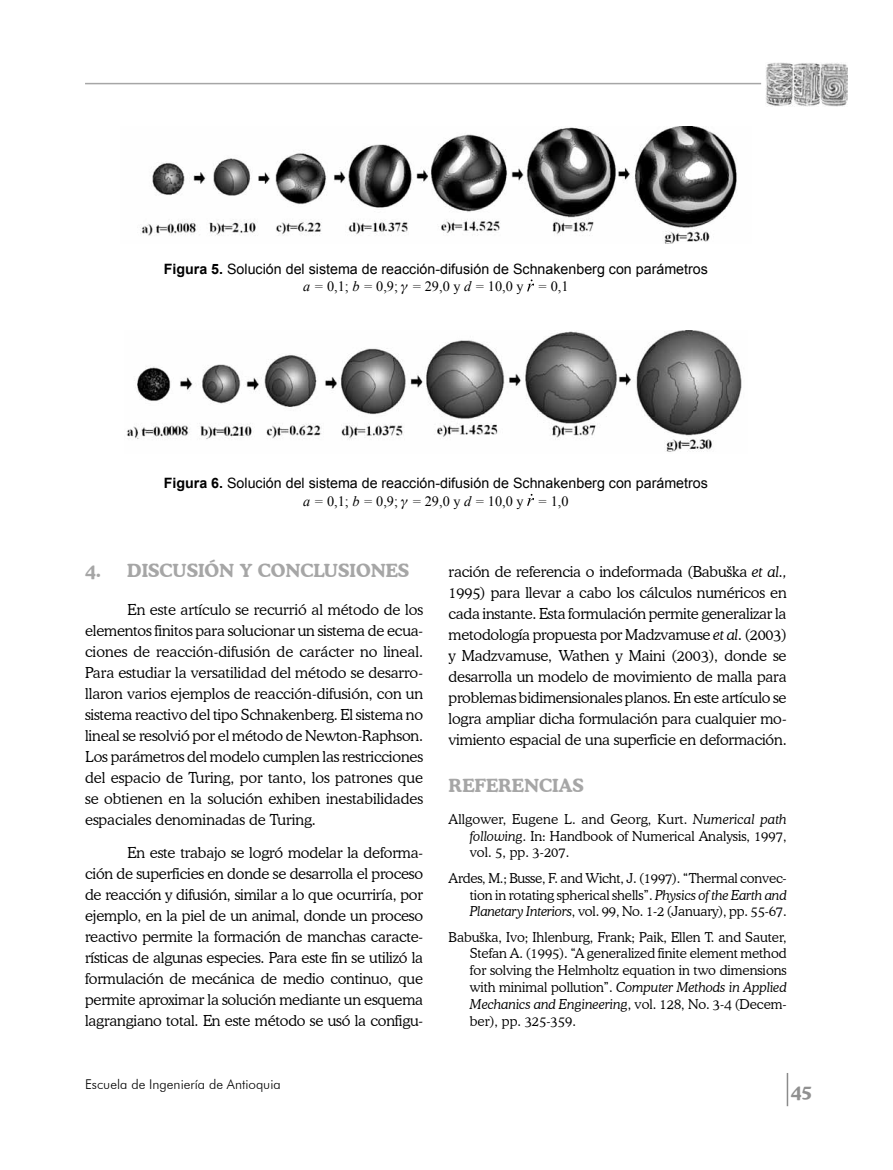
<style>
.page{position:relative;width:893px;height:1170px;background:#fff}
.page>*{position:absolute;margin:0;border:0;box-sizing:border-box;transform-origin:0 0}
.t1{font:700 18px "Cooper BT";color:#a6a6a6}
.t2{font:700 18px "Cooper BT";color:#909090}
.t3{font:300 15px/21px "Cooper BT";letter-spacing:-.01em;color:#000;text-align:justify}
.t4{font:14.25px "Arial";color:#000}
.t5{font:14.25px "Times New Roman";color:#000}
.t6{font:300 13.5px/16.8px "Cooper BT";color:#000;text-align:justify}
.t7{font:300 13.5px "Futura BT";color:#000}
.s1{font-weight:700}
.s2{font-style:italic}
</style>
<div class="page">
<hr style="left:787px;top:1072px;width:1px;height:34px;background:#8b8b8b">
<hr style="left:85px;top:83px;width:676px;height:1px;background:#a6a6a6">
<img style="left:766px;top:62px;width:81px;height:45px">
<img style="left:140px;top:127px;width:597px;height:116px">
<svg style="left:527px;top:279px;width:7px;height:12px"></svg>
<img style="left:126px;top:331px;width:616px;height:121px">
<svg style="left:527px;top:494px;width:7px;height:12px"></svg>
<p class="t4" style="left:164px;top:259px;width:546px"><span class="s1">Figura 5.</span> Solución del sistema de reacción-difusión de Schnakenberg con parámetros</p>
<p class="t5" style="left:303px;top:277px;width:267px"><span class="s2">a =</span> 0,1; <span class="s2">b =</span> 0,9; <span class="s2">=</span> 29,0 y <span class="s2">d =</span> 10,0 y <span class="s2">=</span> 0,1</p>
<p class="t4" style="left:164px;top:474px;width:546px"><span class="s1">Figura 6.</span> Solución del sistema de reacción-difusión de Schnakenberg con parámetros</p>
<p class="t5" style="left:303px;top:491px;width:267px"><span class="s2">a =</span> 0,1; <span class="s2">b =</span> 0,9; <span class="s2">=</span> 29,0 y <span class="s2">d =</span> 10,0 y <span class="s2">=</span> 1,0</p>
<p class="t1" style="left:85px;top:559px;width:326px">4. DISCUSIÓN Y CONCLUSIONES</p>
<p class="t3" style="left:85px;top:599px;width:340px;text-indent:43px">En este artículo se recurrió al método de los elementos finitos para solucionar un sistema de ecua&shy;ciones de reacción-difusión de carácter no lineal.<br>Para estudiar la versatilidad del método se desarro&shy;llaron varios ejemplos de reacción-difusión, con un sistema reactivo del tipo Schnakenberg. El sistema no lineal se resolvió por el método de Newton-Raphson.<br>Los parámetros del modelo cumplen las restricciones del espacio de Turing, por tanto, los patrones que se obtienen en la solución exhiben inestabilidades espaciales denominadas de Turing.</p>
<p class="t3" style="left:85px;top:842px;width:340px;text-indent:43px">En este trabajo se logró modelar la deforma&shy;ción de superficies en donde se desarrolla el proceso de reacción y difusión, similar a lo que ocurriría, por ejemplo, en la piel de un animal, donde un proceso reactivo permite la formación de manchas caracte&shy;rísticas de algunas especies. Para este fin se utilizó la formulación de mecánica de medio continuo, que permite aproximar la solución mediante un esquema lagrangiano total. En este método se usó la configu-</p>
<p class="t7" style="left:85px;top:1076px;width:197px">Escuela de Ingeniería de Antioquia</p>
<p class="t3" style="left:449px;top:560px;width:340px">ración de referencia o indeformada (Babuška <span class="s2">et al., </span>1995) para llevar a cabo los cálculos numéricos en cada instante. Esta formulación permite generalizar la metodología propuesta por Madzvamuse <span class="s2">et al.</span> (2003) y Madzvamuse, Wathen y Maini (2003), donde se desarrolla un modelo de movimiento de malla para problemas bidimensionales planos. En este artículo se logra ampliar dicha formulación para cualquier mo&shy;vimiento espacial de una superficie en deformación.</p>
<p class="t1" style="left:449px;top:774px;width:137px">REFERENCIAS</p>
<p class="t6" style="left:470px;top:810px;width:318px;text-indent:-21px">Allgower, Eugene L. and Georg, Kurt. <span class="s2">Numerical path following.</span> In: Handbook of Numerical Analysis, 1997, vol. 5, pp. 3-207.</p>
<p class="t6" style="left:470px;top:869px;width:318px;text-indent:-21px">Ardes, M.; Busse, F. and Wicht, J. (1997). “Thermal convec&shy;tion in rotating spherical shells”. <span class="s2">Physics of the Earth and Planetary Interiors</span>, vol. 99, No. 1-2 (January), pp. 55-67.</p>
<p class="t6" style="left:470px;top:928px;width:318px;text-indent:-21px">Babuška, Ivo; Ihlenburg, Frank; Paik, Ellen T. and Sauter, Stefan A. (1995). “A generalized finite element method for solving the Helmholtz equation in two dimensions with minimal pollution”. <span class="s2">Computer Methods in Applied Mechanics and Engineering</span>, vol. 128, No. 3-4 (Decem&shy;ber), pp. 325-359.</p>
<p class="t2" style="left:791px;top:1080px;width:23px">45</p>
</div>
